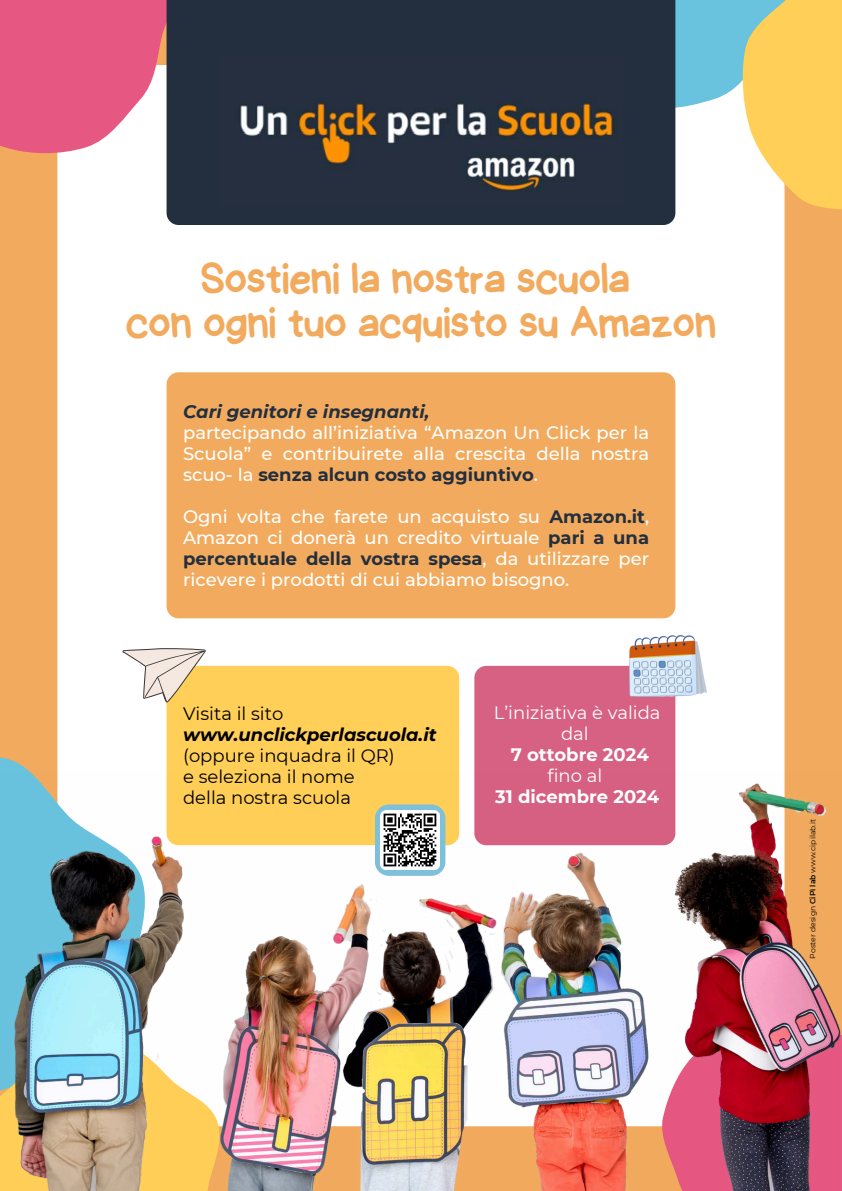
<style>
.page{position:relative;width:842px;height:1191px;background:#fff}
.page>*{position:absolute;margin:0;border:0;box-sizing:border-box;transform-origin:0 0}
.t1{font:44.5px/44.2px "Handyman";color:#f2ab5e;text-align:center}
.t2{font:500 18px/21px "Montserrat";color:#fff}
.t3{font:18px/21px "Montserrat";color:#000}
.t4{font:18px/21px "Montserrat";color:#fff;text-align:center}
.t5{font:7.6px "Montserrat";color:#000}
.s1{font-weight:700;font-style:italic;color:#232f3e}
.s2{font-weight:700;color:#232f3e}
.s3{font-weight:700;font-style:italic}
.s4{font-weight:700}
.s5{font-weight:600}
</style>
<div class="page">
<div style="left:0;top:0;width:842px;height:1190px;background:#f2ab5e"></div>
<div style="left:57px;top:65px;width:727px;height:1061px;background:#fff;border-radius:12px"></div>
<svg style="left:0;top:757px;width:58px;height:14px"></svg>
<svg style="left:675px;top:0;width:167px;height:209px"></svg>
<svg style="left:0;top:0;width:167px;height:153px;background:#e96e92"></svg>
<div style="left:167px;top:0;width:508px;height:225px;background:#232f3e"></div>
<div style="left:167px;top:372px;width:508px;height:246px;background:#f2ab5e;border-radius:12px"></div>
<div style="left:167px;top:665px;width:292px;height:180px;background:#ffcf57;border-radius:12px"></div>
<div style="left:474px;top:665px;width:201px;height:180px;background:#d66183;border-radius:12px"></div>
<img style="left:220px;top:55px;width:402px;height:150px">
<img style="left:0;top:771px;width:842px;height:419px">
<svg style="left:122px;top:648px;width:84px;height:54px"></svg>
<div style="left:375px;top:804px;width:70px;height:71px;background:#7ec0da;border-radius:14px"></div>
<img style="left:624px;top:635px;width:83px;height:66px">
<div style="left:380px;top:809px;width:60px;height:60px;background:#fff;border-radius:7px"></div>
<svg style="left:383px;top:813px;width:54px;height:54px"></svg>
<h2 class="t1" style="left:126px;top:256px;width:592px">Sostieni la nostra scuola<br>con ogni tuo acquisto su Amazon</h2>
<h3 class="t2" style="left:183px;top:400px;width:468px"><span class="s1">Cari genitori e insegnanti,<br></span>partecipando all’iniziativa “Amazon Un Click per la Scuola” e contribuirete alla crescita della nostra scuo- la <span class="s2">senza alcun costo aggiuntivo</span>.</h3>
<p class="t2" style="left:183px;top:505px;width:468px;text-align:justify">Ogni volta che farete un acquisto su <span class="s2">Amazon.it</span>, Amazon ci donerà un credito virtuale <span class="s2">pari a una percentuale della vostra spesa</span>, da utilizzare per ricevere i prodotti di cui abbiamo bisogno.</p>
<p class="t3" style="left:183px;top:703px;width:255px">Visita il sito <span class="s3">www.unclickperlascuola.it </span>(oppure inquadra il QR)<br>e seleziona il nome<br>della nostra scuola</p>
<h3 class="t4" style="left:494px;top:701px;width:168px">L’iniziativa è valida dal<br><span class="s4">7 ottobre 2024 </span>fino al<br><span class="s4">31 dicembre 2024</span></h3>
<p class="t5" style="left:808px;top:958px;width:141px;rotate:-90deg">Poster design <span class="s5">CiPì lab</span> www.cipilab.it</p>
</div>
